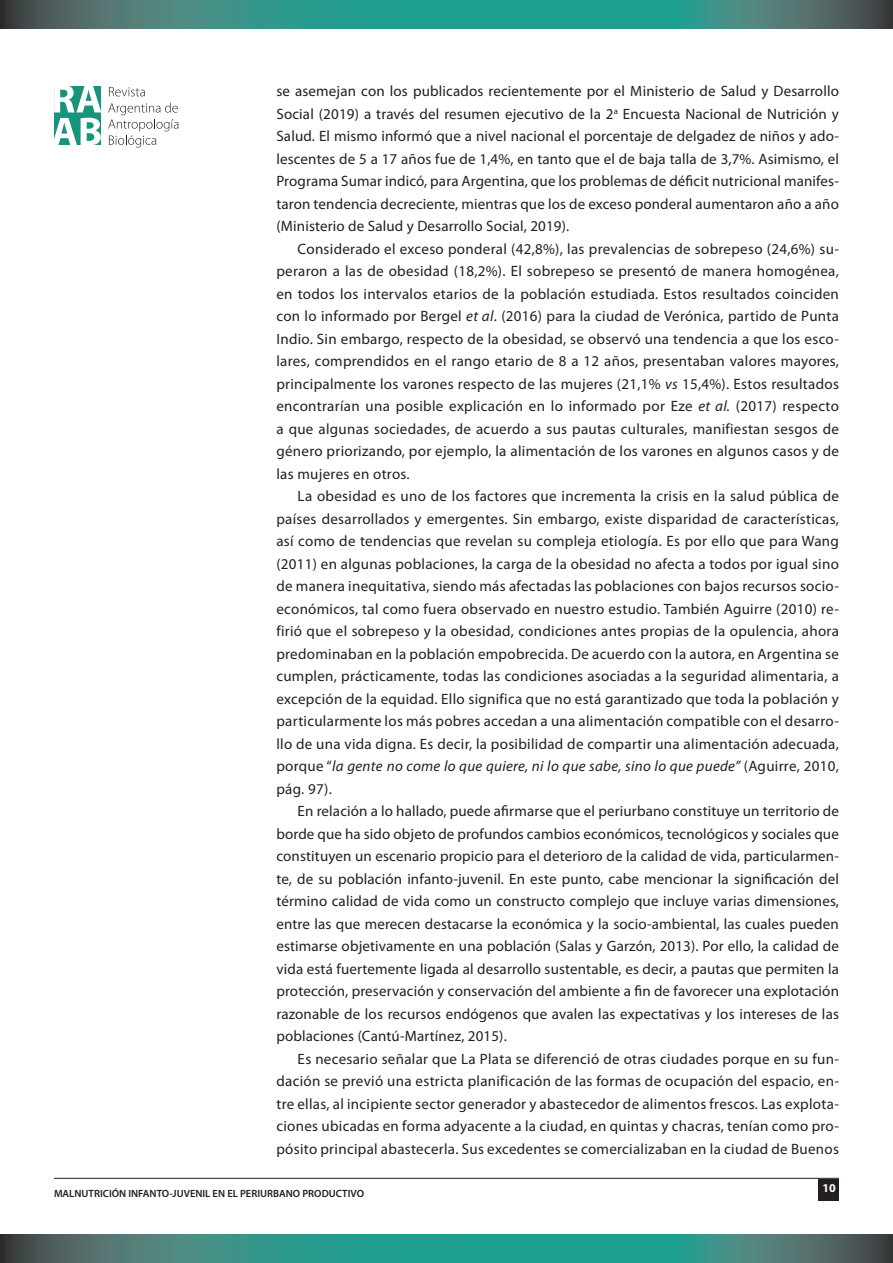
<style>
.page{position:relative;width:893px;height:1263px;background:#fff}
.page>*{position:absolute;margin:0;border:0;box-sizing:border-box;transform-origin:0 0}
.CUERPO{font:15px/22.5px "Myriad Pro";letter-spacing:.02em;color:#231f20;text-align:justify}
.t1{font:700 12px "Myriad Pro";color:#fff}
.t2{font:600 10.5px "Myriad Pro";color:#231f20}
.s1{font-style:italic}
</style>
<div class="page">
<div style="left:819px;top:1179px;width:20px;height:21px;background:#231f20"></div>
<hr style="left:54px;top:1178px;width:785px;height:1px;background:#231f20">
<svg style="left:109px;top:87px;width:36px;height:9px"></svg>
<svg style="left:108px;top:103px;width:70px;height:45px"></svg>
<div style="left:54px;top:87px;width:47px;height:58px;background:#16947c"></div>
<svg style="left:54px;top:86px;width:47px;height:26px"></svg>
<svg style="left:54px;top:118px;width:47px;height:27px"></svg>
<svg style="left:0;top:0;width:893px;height:28px;background:#36887f"></svg>
<svg style="left:0;top:1234px;width:893px;height:29px;background:#36887f"></svg>
<p class="CUERPO" style="left:276px;top:80px;width:564px">se asemejan con los publicados recientemente por el Ministerio de Salud y Desarrollo Social (2019) a través del resumen ejecutivo de la 2<sup>a</sup> Encuesta Nacional de Nutrición y Salud. El mismo informó que a nivel nacional el porcentaje de delgadez de niños y ado&shy;lescentes de 5 a 17 años fue de 1,4%, en tanto que el de baja talla de 3,7%. Asimismo, el Programa Sumar indicó, para Argentina, que los problemas de déficit nutricional manifes&shy;taron tendencia decreciente, mientras que los de exceso ponderal aumentaron año a año (Ministerio de Salud y Desarrollo Social, 2019).</p>
<p class="CUERPO" style="left:276px;top:237px;width:564px;text-indent:21px">Considerado el exceso ponderal (42,8%), las prevalencias de sobrepeso (24,6%) su&shy;peraron a las de obesidad (18,2%). El sobrepeso se presentó de manera homogénea, en todos los intervalos etarios de la población estudiada. Estos resultados coinciden con lo informado por Bergel <span class="s1">et al</span>. (2016) para la ciudad de Verónica, partido de Punta Indio. Sin embargo, respecto de la obesidad, se observó una tendencia a que los esco&shy;lares, comprendidos en el rango etario de 8 a 12 años, presentaban valores mayores, principalmente los varones respecto de las mujeres (21,1% <span class="s1">vs</span> 15,4%). Estos resultados encontrarían una posible explicación en lo informado por Eze <span class="s1">et al.</span> (2017) respecto a que algunas sociedades, de acuerdo a sus pautas culturales, manifiestan sesgos de género priorizando, por ejemplo, la alimentación de los varones en algunos casos y de las mujeres en otros.</p>
<p class="CUERPO" style="left:276px;top:485px;width:564px;text-indent:21px">La obesidad es uno de los factores que incrementa la crisis en la salud pública de países desarrollados y emergentes. Sin embargo, existe disparidad de características, así como de tendencias que revelan su compleja etiología. Es por ello que para Wang (2011) en algunas poblaciones, la carga de la obesidad no afecta a todos por igual sino de manera inequitativa, siendo más afectadas las poblaciones con bajos recursos socio&shy;económicos, tal como fuera observado en nuestro estudio. También Aguirre (2010) re&shy;firió que el sobrepeso y la obesidad, condiciones antes propias de la opulencia, ahora predominaban en la población empobrecida. De acuerdo con la autora, en Argentina se cumplen, prácticamente, todas las condiciones asociadas a la seguridad alimentaria, a excepción de la equidad. Ello significa que no está garantizado que toda la población y particularmente los más pobres accedan a una alimentación compatible con el desarro&shy;llo de una vida digna. Es decir, la posibilidad de compartir una alimentación adecuada, porque “<span class="s1">la gente no come lo que quiere, ni lo que sabe, sino lo que puede”</span> (Aguirre, 2010, pág. 97).</p>
<p class="CUERPO" style="left:276px;top:800px;width:564px;text-indent:21px">En relación a lo hallado, puede afirmarse que el periurbano constituye un territorio de borde que ha sido objeto de profundos cambios económicos, tecnológicos y sociales que constituyen un escenario propicio para el deterioro de la calidad de vida, particularmen&shy;te, de su población infanto-juvenil. En este punto, cabe mencionar la significación del término calidad de vida como un constructo complejo que incluye varias dimensiones, entre las que merecen destacarse la económica y la socio-ambiental, las cuales pueden estimarse objetivamente en una población (Salas y Garzón, 2013). Por ello, la calidad de vida está fuertemente ligada al desarrollo sustentable, es decir, a pautas que permiten la protección, preservación y conservación del ambiente a fin de favorecer una explotación razonable de los recursos endógenos que avalen las expectativas y los intereses de las poblaciones (Cantú-Martínez, 2015).</p>
<p class="CUERPO" style="left:276px;top:1047px;width:564px;text-indent:21px">Es necesario señalar que La Plata se diferenció de otras ciudades porque en su fun&shy;dación se previó una estricta planificación de las formas de ocupación del espacio, en&shy;tre ellas, al incipiente sector generador y abastecedor de alimentos frescos. Las explota&shy;ciones ubicadas en forma adyacente a la ciudad, en quintas y chacras, tenían como pro&shy;pósito principal abastecerla. Sus excedentes se comercializaban en la ciudad de Buenos</p>
<p class="t2" style="left:54px;top:1187px;width:312px">MALNUTRICIÓN INFANTO-JUVENIL EN EL PERIURBANO PRODUCTIVO</p>
<p class="t1" style="left:822px;top:1180px;width:15px">10</p>
</div>
